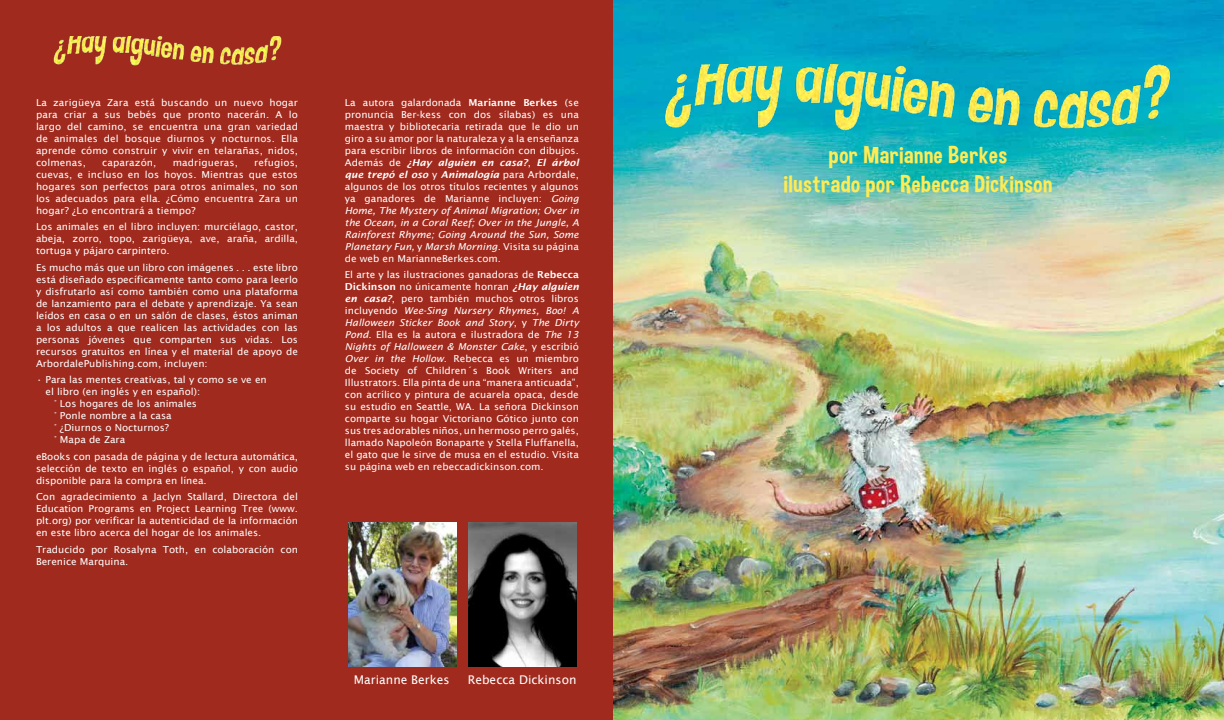
<style>
.page{position:relative;width:1224px;height:720px;background:#fff}
.page>*{position:absolute;margin:0;border:0;box-sizing:border-box;transform-origin:0 0}
.t1{font:24px/28.8px "Dimbo";letter-spacing:.03em;color:#ffeb54;text-align:center}
.t2{font:12px "Lucida Sans";color:#fff}
.t3{font:9.6px/12px "Lucida Sans";color:#fff;text-align:justify;scale:1.04 1}
.s1{font-weight:600}
.s2{font-weight:600;font-style:italic}
.s3{font-style:italic}
</style>
<div class="page">
<div style="left:0;top:0;width:614px;height:720px;background:#a02a1d"></div>
<img style="left:348px;top:522px;width:108px;height:144px">
<img style="left:468px;top:522px;width:108px;height:144px">
<img style="left:614px;top:0;width:610px;height:720px">
<img style="left:46px;top:36px;width:242px;height:44px">
<img style="left:648px;top:64px;width:539px;height:73px">
<p class="t3" style="left:36px;top:96px;width:253px">La zarigüeya Zara está buscando un nuevo hogar para criar a sus bebés que pronto nacerán. A lo largo del camino, se encuentra una gran variedad de animales del bosque diurnos y nocturnos. Ella aprende cómo construir y vivir en telarañas, nidos, colmenas,</p>
<p class="t3" style="left:36px;top:156px;width:254px;text-indent:218px">refugios, cuevas, e incluso en los hoyos. Mientras que estos hogares son perfectos para otros animales, no son los adecuados para ella. ¿Cómo encuentra Zara un hogar? ¿Lo encontrará a tiempo?</p>
<p class="t3" style="left:36px;top:221px;width:254px">Los animales en el libro incluyen: murciélago, castor, abeja, zorro, topo, zarigüeya, ave, araña, ardilla, tortuga y pájaro carpintero.</p>
<p class="t3" style="left:36px;top:261px;width:254px">Es mucho más que un libro con imágenes . . . este libro está diseñado específicamente tanto como para leerlo y disfrutarlo así como también como una plataforma de lanzamiento para el debate y aprendizaje. Ya sean leídos en casa o en un salón de clases, éstos animan a los adultos a que realicen las actividades con las personas jóvenes que comparten sus vidas. Los recursos gratuitos en línea y el material de apoyo de ArbordalePublishing.com, incluyen:</p>
<p class="t3" style="left:36px;top:374px;width:223px">• Para las mentes creativas, tal y como se ve en</p>
<p class="t3" style="left:45px;top:386px;width:150px">el libro (en inglés y en español):</p>
<p class="t3" style="left:54px;top:398px;width:139px">° Los hogares de los animales</p>
<p class="t3" style="left:54px;top:410px;width:115px">° Ponle nombre a la casa</p>
<p class="t3" style="left:54px;top:422px;width:112px">° ¿Diurnos o Nocturnos?</p>
<p class="t3" style="left:54px;top:434px;width:70px">° Mapa de Zara</p>
<p class="t3" style="left:36px;top:450px;width:253px">eBooks con pasada de página y de lectura automática, selección de texto en inglés o español, y con audio disponible para la compra en línea.</p>
<p class="t3" style="left:36px;top:491px;width:254px">Con agradecimiento a Jaclyn Stallard, Directora del Education Programs en Project Learning Tree (www. plt.org) por verificar la autenticidad de la información en este libro acerca del hogar de los animales.</p>
<p class="t3" style="left:36px;top:543px;width:254px">Traducido por Rosalyna Toth, en colaboración con<br>Berenice Marquina.</p>
<p class="t3" style="left:102px;top:156px;width:54px">caparazón,</p>
<p class="t3" style="left:173px;top:156px;width:64px">madrigueras,</p>
<p class="t3" style="left:345px;top:96px;width:227px">La autora galardonada <span class="s1">Marianne Berkes</span> (se pronuncia Ber-kess con dos sílabas) es una maestra y bibliotecaria retirada que le dio un giro a su amor por la naturaleza y a la enseñanza para escribir libros de información con dibujos.<br>Además de <span class="s2">¿Hay alguien en casa?</span>, <span class="s2">El árbol que trepó el oso</span> y <span class="s2">Animalogía</span> para Arbordale, algunos de los otros títulos recientes y algunos ya ganadores de Marianne incluyen: <span class="s3">Going Home, The Mystery of Animal Migration; Over in the Ocean, in a Coral Reef; Over in the Jungle, A Rainforest Rhyme; Going Around the Sun, Some Planetary Fun,</span> y <span class="s3">Marsh Morning</span>. Visita su página de web en MarianneBerkes.com.</p>
<p class="t3" style="left:345px;top:269px;width:227px">El arte y las ilustraciones ganadoras de <span class="s1">Rebecca Dickinson</span> no únicamente honran <span class="s2">¿Hay alguien en casa?</span>, pero también muchos otros libros incluyendo <span class="s3">Wee-Sing Nursery Rhymes, Boo! A Halloween Sticker Book and Story</span>, y <span class="s3">The Dirty Pond</span>. Ella es la autora e ilustradora de <span class="s3">The 13<br>Nights of Halloween &amp; Monster Cake</span>, y escribió <span class="s3">Over in the Hollow</span>. Rebecca es un miembro de Society of Children´s Book Writers and Illustrators. Ella pinta de una “manera anticuada”, con acrílico y pintura de acuarela opaca, desde su estudio en Seattle, WA. La señora Dickinson comparte su hogar Victoriano Gótico junto con sus tres adorables niños, un hermoso perro galés, llamado Napoleón Bonaparte y Stella Fluffanella, el gato que le sirve de musa en el estudio. Visita su página web en rebeccadickinson.com.</p>
<p class="t2" style="left:354px;top:673px;width:97px">Marianne Berkes</p>
<p class="t2" style="left:468px;top:673px;width:110px">Rebecca Dickinson</p>
<h1 class="t1" style="left:784px;top:140px;width:270px">por Marianne Berkes<br>ilustrado por Rebecca Dickinson</h1>
</div>
